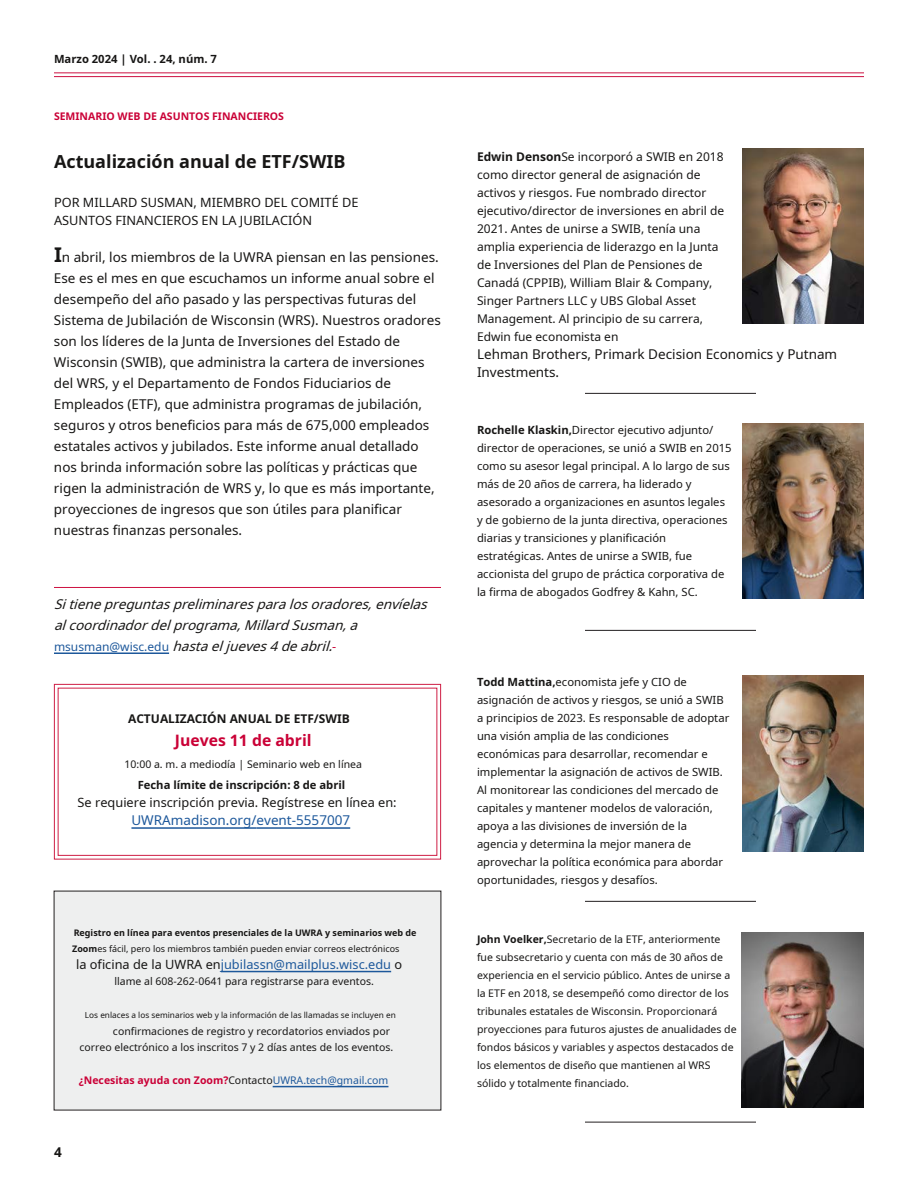
<style>
.page{position:relative;width:918px;height:1188px;background:#fff}
.page>*{position:absolute;margin:0;border:0;box-sizing:border-box;transform-origin:0 0}
.t1{font:700 18px "Noto Sans";color:#171615}
.t2{font:700 15.75px "Noto Sans";color:#ca0036}
.t3{font:13.5px/21px "Noto Sans";color:#171615}
.t4{font:italic 13.5px/21px "Noto Sans";color:#171615}
.t5{font:13.5px "Noto Sans";color:#1d589b}
.t6{font:700 13.5px "Noto Sans";color:#171615}
.t7{font:12.75px/18px "Noto Sans";color:#171615}
.t8{font:12.75px "Noto Sans";color:#1d589b}
.t9{font:12px/18px "Noto Sans";color:#171615}
.t10{font:700 12px "Noto Sans";color:#171615}
.t11{font:11.25px/18px "Noto Sans";color:#171615}
.t12{font:700 11.25px "Noto Sans";color:#171615}
.t13{font:10.5px/18px "Noto Sans";color:#171615}
.t14{font:700 10.5px "Noto Sans";color:#ca0036}
.t15{font:700 9px/16.5px "Noto Sans";color:#171615}
.t16{font:8.25px "Noto Sans";color:#171615}
.s1{font-weight:700}
.s2{font-weight:700;font-size:20.25px}
.s3{font-style:normal;font-size:12px;color:#1d589b}
.s4{font-style:normal;font-size:12.75px;color:#ca0036}
.s5{font-weight:400}
.s6{color:#171615}
.s7{font-weight:400;color:#171615}
.s8{font-weight:400;color:#1d589b}
</style>
<div class="page">
<hr style="left:54px;top:72px;width:810px;height:1px;background:#cd1141">
<hr style="left:54px;top:76px;width:810px;height:1px;background:#cd1141">
<hr style="left:54px;top:587px;width:387px;height:1px;background:#cd1141">
<svg style="left:54px;top:684px;width:387px;height:176px"></svg>
<div style="left:58px;top:688px;width:379px;height:168px;border:1px solid #cf1e45"></div>
<div style="left:54px;top:891px;width:387px;height:219px;background:#eeefef"></div>
<hr style="left:585px;top:393px;width:171px;height:1px;background:#231f20">
<hr style="left:585px;top:630px;width:171px;height:1px;background:#231f20">
<hr style="left:585px;top:901px;width:171px;height:1px;background:#231f20">
<hr style="left:585px;top:1122px;width:171px;height:1px;background:#231f20">
<img style="left:742px;top:148px;width:122px;height:176px">
<img style="left:742px;top:423px;width:122px;height:175px">
<img style="left:742px;top:676px;width:122px;height:175px">
<img style="left:742px;top:932px;width:121px;height:176px">
<hr style="left:54px;top:652px;width:115px;height:2px;background:#1d589b">
<hr style="left:131px;top:827px;width:126px;height:2px;background:#1d589b">
<hr style="left:257px;top:827px;width:93px;height:2px;background:#1d589b">
<hr style="left:221px;top:971px;width:170px;height:1px;background:#1d589b">
<hr style="left:273px;top:1086px;width:115px;height:1px;background:#1d589b">
<p class="t12" style="left:54px;top:51px;width:165px">Marzo 2024 | Vol. . 24, núm. 7</p>
<p class="t14" style="left:54px;top:109px;width:232px">SEMINARIO WEB DE ASUNTOS FINANCIEROS</p>
<h1 class="t1" style="left:54px;top:149px;width:293px">Actualización anual de ETF/SWIB</h1>
<p class="t9" style="left:477px;top:147px;width:249px"><span class="s1">Edwin Denson</span>Se incorporó a SWIB en 2018 como director general de asignación de activos y riesgos. Fue nombrado director ejecutivo/director de inversiones en abril de 2021. Antes de unirse a SWIB, tenía una amplia experiencia de liderazgo en la Junta de Inversiones del Plan de Pensiones de Canadá (CPPIB), William Blair &amp; Company, Singer Partners LLC y UBS Global Asset Management. Al principio de su carrera, Edwin fue economista en</p>
<p class="t3" style="left:477px;top:344px;width:362px;line-height:18px">Lehman Brothers, Primark Decision Economics y Putnam<br>Investments.</p>
<p class="t7" style="left:54px;top:193px;width:306px">POR MILLARD SUSMAN, MIEMBRO DEL COMITÉ DE<br>ASUNTOS FINANCIEROS EN LA JUBILACIÓN</p>
<p class="t3" style="left:54px;top:247px;width:388px"><span class="s2">I</span>n abril, los miembros de la UWRA piensan en las pensiones.<br>Ese es el mes en que escuchamos un informe anual sobre el desempeño del año pasado y las perspectivas futuras del Sistema de Jubilación de Wisconsin (WRS). Nuestros oradores son los líderes de la Junta de Inversiones del Estado de Wisconsin (SWIB), que administra la cartera de inversiones del WRS, y el Departamento de Fondos Fiduciarios de Empleados (ETF), que administra programas de jubilación, seguros y otros beneficios para más de 675,000 empleados estatales activos y jubilados. Este informe anual detallado nos brinda información sobre las políticas y prácticas que rigen la administración de WRS y, lo que es más importante, proyecciones de ingresos que son útiles para planificar nuestras finanzas personales.</p>
<p class="t11" style="left:477px;top:420px;width:256px"><span class="s1">Rochelle Klaskin,</span>Director ejecutivo adjunto/ director de operaciones, se unió a SWIB en 2015 como su asesor legal principal. A lo largo de sus más de 20 años de carrera, ha liderado y asesorado a organizaciones en asuntos legales y de gobierno de la junta directiva, operaciones diarias y transiciones y planificación estratégicas. Antes de unirse a SWIB, fue accionista del grupo de práctica corporativa de la firma de abogados Godfrey &amp; Kahn, SC.</p>
<p class="t4" style="left:54px;top:593px;width:380px">Sitienepreguntaspreliminaresparalosoradores,envíelas alcoordinadordelprograma,MillardSusman,a <span class="s3">msusman@wisc.edu</span> hastaeljueves4deabril.<span class="s4">-</span></p>
<p class="t10" style="left:128px;top:711px;width:223px">ACTUALIZACIÓN ANUAL DE ETF/SWIB</p>
<h2 class="t2" style="left:175px;top:729px;width:138px">Jueves 11 de abril</h2>
<p class="t13" style="left:125px;top:755px;width:239px">10:00 a. m. a mediodía | Seminario web en línea</p>
<p class="t12" style="left:138px;top:777px;width:209px">Fecha límite de inscripción: 8 de abril</p>
<p class="t7" style="left:78px;top:793px;width:321px">Se requiere inscripción previa. Regístrese en línea en:</p>
<p class="t5" style="left:131px;top:811px;width:220px">UWRAmadison.org/event-5557007</p>
<p class="t15" style="left:72px;top:924px;width:346px">Registro en línea para eventos presenciales de la UWRA y seminarios web de<br>Zoom<span class="s5">es fácil, pero los miembros también pueden enviar correos electrónicos</span></p>
<p class="t8" style="left:76px;top:955px;width:328px"><span class="s6">la oficina de la UWRA en</span>jubilassn@mailplus.wisc.edu <span class="s6">o</span></p>
<p class="t13" style="left:114px;top:972px;width:261px">llame al 608-262-0641 para registrarse para eventos.</p>
<p class="t16" style="left:85px;top:1010px;width:312px">Los enlaces a los seminarios web y la información de las llamadas se incluyen en</p>
<p class="t13" style="left:79px;top:1023px;width:315px;line-height:16.5px;text-indent:34px">confirmaciones de registro y recordatorios enviados por correo electrónico a los inscritos 7 y 2 días antes de los eventos.</p>
<p class="t14" style="left:79px;top:1073px;width:311px">¿Necesitas ayuda con Zoom?<span class="s7">Contacto</span><span class="s8">UWRA.tech@gmail.com</span></p>
<p class="t6" style="left:54px;top:1142px;width:9px">4</p>
<p class="t11" style="left:477px;top:673px;width:254px"><span class="s1">Todd Mattina,</span>economista jefe y CIO de asignación de activos y riesgos, se unió a SWIB a principios de 2023. Es responsable de adoptar una visión amplia de las condiciones económicas para desarrollar, recomendar e implementar la asignación de activos de SWIB.<br>Al monitorear las condiciones del mercado de capitales y mantener modelos de valoración, apoya a las divisiones de inversión de la agencia y determina la mejor manera de aprovechar la política económica para abordar oportunidades, riesgos y desafíos.</p>
<p class="t13" style="left:477px;top:930px;width:261px"><span class="s1">John Voelker,</span>Secretario de la ETF, anteriormente fue subsecretario y cuenta con más de 30 años de experiencia en el servicio público. Antes de unirse a la ETF en 2018, se desempeñó como director de los tribunales estatales de Wisconsin. Proporcionará proyecciones para futuros ajustes de anualidades de fondos básicos y variables y aspectos destacados de los elementos de diseño que mantienen al WRS sólido y totalmente financiado.</p>
</div>
